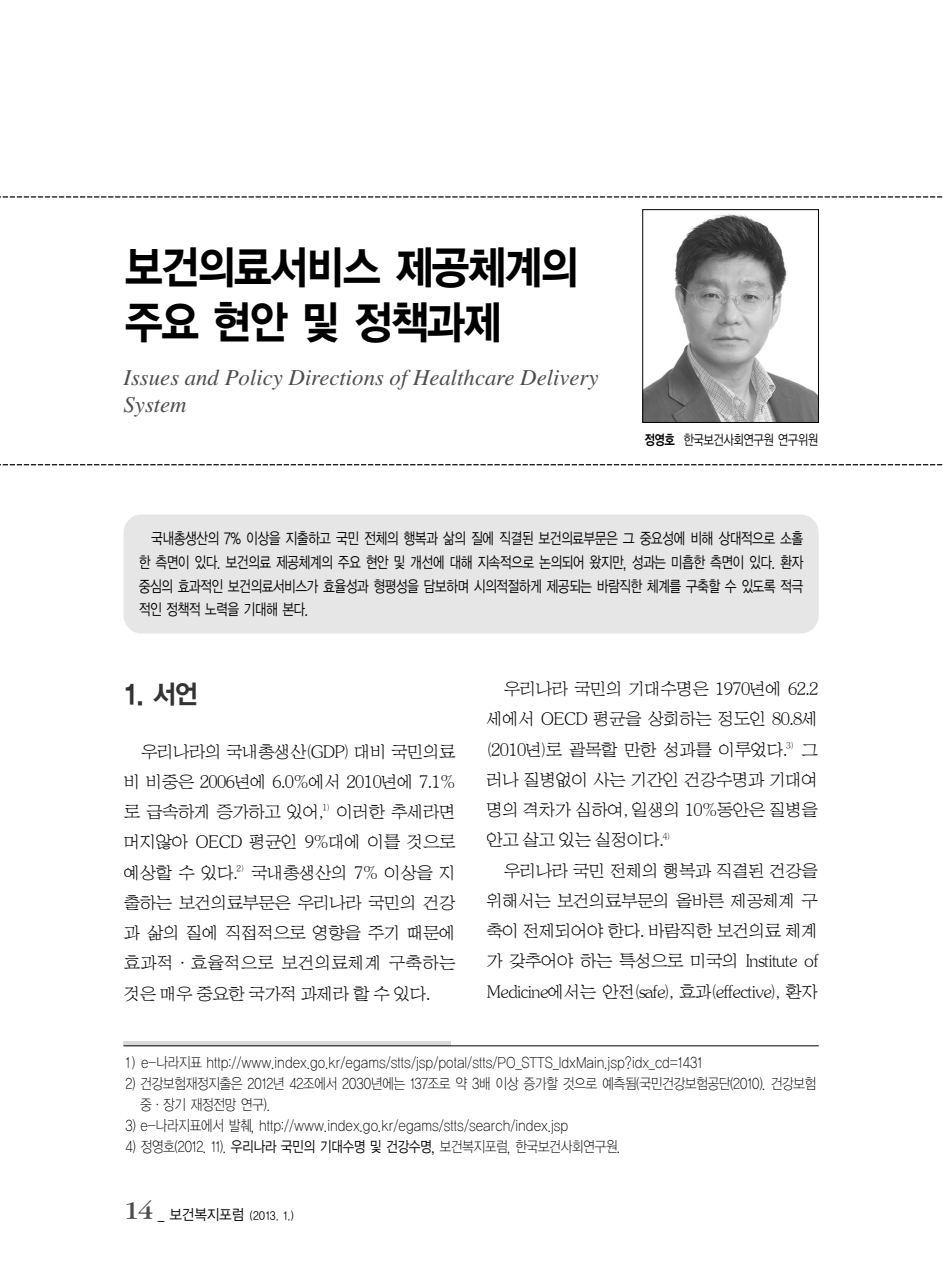
<style>
.page{position:relative;width:943px;height:1287px;background:#fff}
.page>*{position:absolute;margin:0;border:0;box-sizing:border-box;transform-origin:0 0}
.t1{font:45.5px/54.6px "YGO15";letter-spacing:-.115em;color:#000;scale:.9 1}
.t2{font:26.25px "YGO15";color:#333;scale:.95 1}
.t3{font:italic 22.75px/27.3px "Times";color:#4d4d4d}
.t4{font:17.5px/30.3px "HY Sin Mun Myeong Jo";letter-spacing:-.085em;color:#000;text-align:justify}
.t5{font:15.75px/23.6px "YGO12";letter-spacing:-.11em;color:#000;text-align:justify;scale:.8 1}
.t6{font:14.88px "YGO11";letter-spacing:-.05em;color:#000;scale:.85 1}
.t7{font:14.88px/21px "YGO11";letter-spacing:-.105em;color:#000;scale:.85 1}
.t8{font:14px "YGO12";letter-spacing:-.11em;color:#000;scale:.8 1}
.t9{font:11.38px "YGO12";color:#000;scale:.9 1}
.s1{font-family:"YGO14"}
.s2{font-family:"YGO12"}
.s3{font-family:"Garamand SW";font-size:26.25px;color:#4d4d4d}
.s4{font-size:14.88px}
</style>
<div class="page">
<svg style="left:0;top:464px;width:942px;height:1px"></svg>
<svg style="left:0;top:196px;width:942px;height:2px;background:#898989"></svg>
<div style="left:123px;top:514px;width:695px;height:119px;background:#e6e6e6;border-radius:18px"></div>
<img style="left:644px;top:214px;width:172px;height:207px">
<div style="left:642px;top:209px;width:176px;height:214px;border:1px solid #000"></div>
<div style="left:123px;top:1041px;width:328px;height:5px;background:#d9d9d9"></div>
<hr style="left:123px;top:1045px;width:695px;height:1px;background:#000">
<h1 class="t1" style="left:123px;top:243px;width:508px">보건의료서비스 제공체계의 주요 현안 및 정책과제</h1>
<h3 class="t3" style="left:123px;top:366px;width:476px">Issues and Policy Directions of Healthcare Delivery<br>System</h3>
<p class="t8" style="left:644px;top:433px;width:219px"><span class="s1">정영호</span> 한국보건사회연구원 연구위원</p>
<p class="t5" style="left:138px;top:528px;width:832px;text-indent:12px">국내총생산의 7% 이상을 지출하고 국민 전체의 행복과 삶의 질에 직결된 보건의료부문은 그 중요성에 비해 상대적으로 소홀 한 측면이 있다. 보건의료 제공체계의 주요 현안 및 개선에 대해 지속적으로 논의되어 왔지만, 성과는 미흡한 측면이 있다. 환자 중심의 효과적인 보건의료서비스가 효율성과 형평성을 담보하며 시의적절하게 제공되는 바람직한 체계를 구축할 수 있도록 적극 적인 정책적 노력을 기대해 본다.</p>
<h2 class="t2" style="left:123px;top:682px;width:81px">1. 서언</h2>
<p class="t4" style="left:123px;top:737px;width:334px;text-indent:17px">우리나라의 국내총생산(GDP) 대비 국민의료 비 비중은 2006년에 6.0%에서 2010년에 7.1% 로 급속하게 증가하고 있어,<sup>1)</sup> 이러한 추세라면 머지않아 OECD 평균인 9%대에 이를 것으로 예상할 수 있다.<sup>2)</sup> 국내총생산의 7% 이상을 지 출하는 보건의료부문은 우리나라 국민의 건강 과 삶의 질에 직접적으로 영향을 주기 때문에 효과적·효율적으로 보건의료체계 구축하는 것은 매우 중요한 국가적 과제라 할 수 있다.</p>
<p class="t4" style="left:486px;top:674px;width:334px;text-indent:17px">우리나라 국민의 기대수명은 1970년에 62.2 세에서 OECD 평균을 상회하는 정도인 80.8세 (2010년)로 괄목할 만한 성과를 이루었다.<sup>3)</sup> 그 러나 질병없이 사는 기간인 건강수명과 기대여 명의 격차가 심하여, 일생의 10%동안은 질병을 안고 살고 있는 실정이다.<sup>4)</sup></p>
<p class="t4" style="left:486px;top:856px;width:334px;text-indent:17px">우리나라 국민 전체의 행복과 직결된 건강을 위해서는 보건의료부문의 올바른 제공체계 구 축이 전제되어야 한다. 바람직한 보건의료 체계 가 갖추어야 하는 특성으로 미국의 Institute of Medicine에서는 안전(safe), 효과(effective), 환자</p>
<p class="t6" style="left:125px;top:1056px;width:680px">1) e-나라지표 http://www.index.go.kr/egams/stts/jsp/potal/stts/PO_STTS_IdxMain.jsp?idx_cd=1431</p>
<p class="t7" style="left:140px;top:1074px;width:797px;text-indent:-15px">2) 건강보험재정지출은 2012년 42조에서 2030년에는 137조로 약 3배 이상 증가할 것으로 예측됨(국민건강보험공단(2010). 건강보험 중·장기 재정전망 연구).</p>
<p class="t6" style="left:125px;top:1119px;width:523px">3) e-나라지표에서 발췌, http://www.index.go.kr/egams/stts/search/index.jsp</p>
<p class="t7" style="left:125px;top:1137px;width:584px">4) 정영호(2012. 11). <span class="s2">우리나라 국민의 기대수명 및 건강수명,</span> 보건복지포럼, 한국보건사회연구원.</p>
<p class="t9" style="left:123px;top:1210px;width:191px"><span class="s3">14</span> <span class="s4">_ 보건복지포럼</span> (2013. 1.)</p>
</div>
